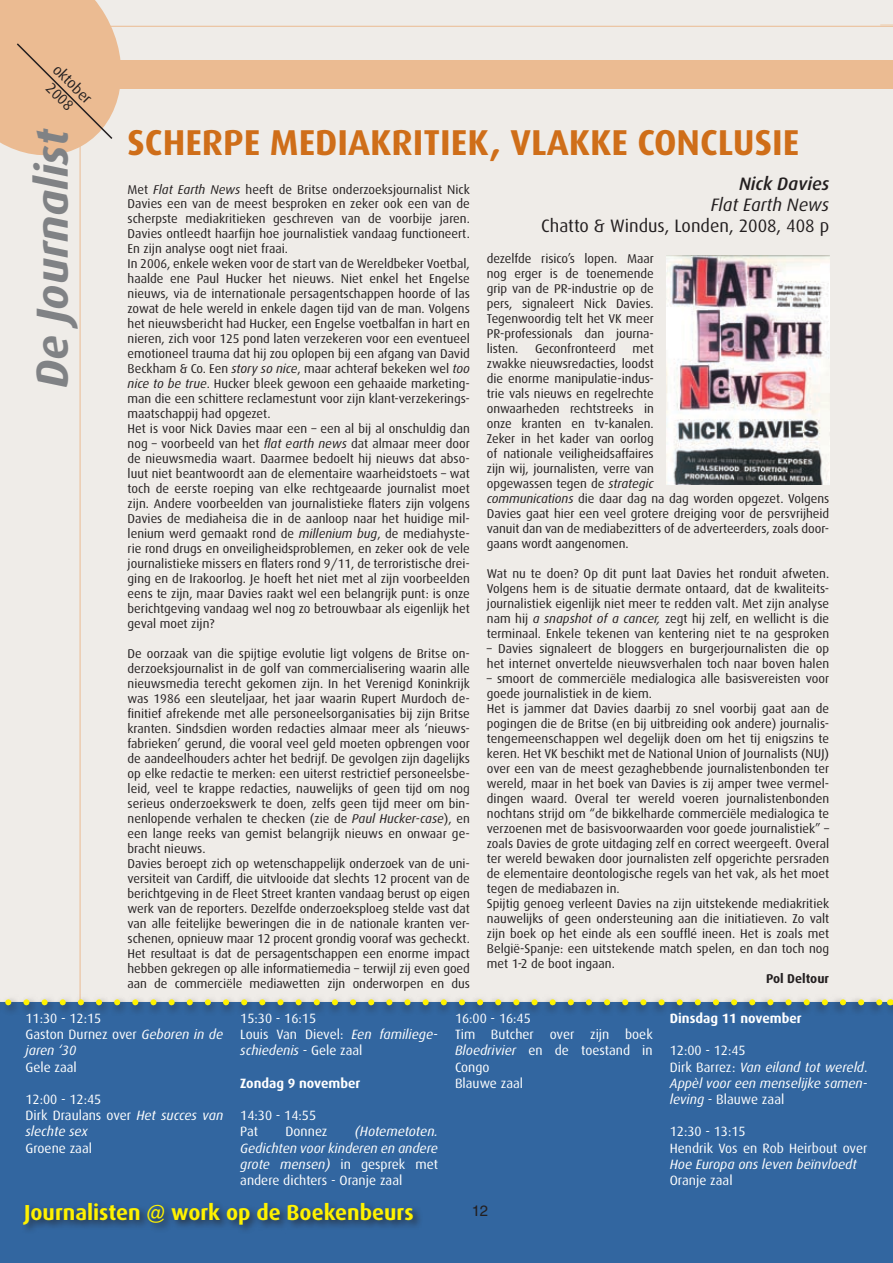
<style>
.page{position:relative;width:893px;height:1263px;background:#efece8}
.page>*{position:absolute;margin:0;border:0;box-sizing:border-box;transform-origin:0 0}
.t1{font:italic 700 45px "Dax";color:#808285}
.t2{font:700 36px "Dax";color:#cf6e19}
.t3{font:700 21.75px "Dax";color:#fff200}
.t4{font:18px "Dax";color:#231f20}
.t5{font:italic 18px "Dax";color:#231f20}
.t6{font:italic 500 18px "Dax";color:#231f20}
.t7{font:15px/18px "Dax";color:#231f20;text-align:center}
.t8{font:15px "Helvetica LT Std";color:#231f20}
.t9{font:13.5px/16.2px "Dax";color:#fff}
.t10{font:italic 13.5px/16.2px "Dax";color:#fff;text-align:justify}
.t11{font:700 13.5px "Dax";color:#fff}
.t12{font:12.75px/15px "Dax";color:#231f20}
.t13{font:700 12.75px "Dax";color:#231f20}
.s1{font-style:italic}
.s2{font-style:normal}
</style>
<div class="page">
<div style="left:110px;top:61px;width:783px;height:28px;background:#ebbb92"></div>
<svg style="left:0;top:0;width:133px;height:169px"></svg>
<hr style="left:98px;top:26px;width:795px;height:1px;background:#ebbb92">
<hr style="left:80px;top:144px;width:1px;height:1119px;background:#ebbb92">
<div style="left:0;top:1002px;width:893px;height:261px;background:#3266a0"></div>
<svg style="left:880px;top:25px;width:13px;height:1px"></svg>
<div style="left:20px;top:1199px;width:403px;height:36px;background:#231f20;opacity:.75"></div>
<div style="left:0;top:994px;width:893px;height:21px;background:#231f20;opacity:.75"></div>
<svg style="left:8px;top:999px;width:873px;height:6px"></svg>
<img style="left:666px;top:255px;width:163px;height:229px">
<p class="t7" style="left:62px;top:61px;width:50px;rotate:45deg">oktober<br>2008</p>
<h1 class="t1" style="left:27px;top:388px;width:261px;rotate:-90deg">De Journalist</h1>
<h2 class="t2" style="left:128px;top:122px;width:673px">SCHERPE MEDIAKRITIEK, VLAKKE CONCLUSIE</h2>
<h3 class="t6" style="left:739px;top:174px;width:92px">Nick Davies</h3>
<h3 class="t5" style="left:711px;top:195px;width:120px">Flat Earth News</h3>
<h3 class="t4" style="left:541px;top:216px;width:289px">Chatto &amp; Windus, Londen, 2008, 408 p</h3>
<p class="t12" style="left:128px;top:182px;width:344px">Met <span class="s1">Flat Earth News</span> heeft de Britse onderzoeksjournalist Nick Davies een van de meest besproken en zeker ook een van de scherpste mediakritieken geschreven van de voorbije jaren.<br>Davies ontleedt haarfijn hoe journalistiek vandaag functioneert.<br>En zijn analyse oogt niet fraai.<br>In 2006, enkele weken voor de start van de Wereldbeker Voetbal, haalde ene Paul Hucker het nieuws. Niet enkel het Engelse nieuws, via de internationale persagentschappen hoorde of las zowat de hele wereld in enkele dagen tijd van de man. Volgens het nieuwsbericht had Hucker, een Engelse voetbalfan in hart en nieren, zich voor 125 pond laten verzekeren voor een eventueel emotioneel trauma dat hij zou oplopen bij een afgang van David Beckham &amp; Co. Een <span class="s1">story so nice</span>, maar achteraf bekeken wel <span class="s1">too nice to be true</span>. Hucker bleek gewoon een gehaaide marketing&shy;man die een schittere reclamestunt voor zijn klant-verzekerings&shy;maatschappij had opgezet.<br>Het is voor Nick Davies maar een – een al bij al onschuldig dan nog – voorbeeld van het <span class="s1">flat earth news</span> dat almaar meer door de nieuwsmedia waart. Daarmee bedoelt hij nieuws dat abso&shy;luut niet beantwoordt aan de elementaire waarheidstoets – wat toch de eerste roeping van elke rechtgeaarde journalist moet zijn. Andere voorbeelden van journalistieke flaters zijn volgens Davies de mediaheisa die in de aanloop naar het huidige mil&shy;lenium werd gemaakt rond de <span class="s1">millenium bug</span>, de mediahyste&shy;rie rond drugs en onveiligheidsproblemen, en zeker ook de vele journalistieke missers en flaters rond 9/11, de terroristische drei&shy;ging en de Irakoorlog. Je hoeft het niet met al zijn voorbeelden eens te zijn, maar Davies raakt wel een belangrijk punt: is onze berichtgeving vandaag wel nog zo betrouwbaar als eigenlijk het geval moet zijn?</p>
<p class="t12" style="left:128px;top:647px;width:344px">De oorzaak van die spijtige evolutie ligt volgens de Britse on&shy;derzoeksjournalist in de golf van commercialisering waarin alle nieuwsmedia terecht gekomen zijn. In het Verenigd Koninkrijk was 1986 een sleuteljaar, het jaar waarin Rupert Murdoch de&shy;finitief afrekende met alle personeelsorganisaties bij zijn Britse kranten. Sindsdien worden redacties almaar meer als ‘nieuws&shy;fabrieken’ gerund, die vooral veel geld moeten opbrengen voor de aandeelhouders achter het bedrijf. De gevolgen zijn dagelijks op elke redactie te merken: een uiterst restrictief personeelsbe&shy;leid, veel te krappe redacties, nauwelijks of geen tijd om nog serieus onderzoekswerk te doen, zelfs geen tijd meer om bin&shy;nenlopende verhalen te checken (zie de <span class="s1">Paul Hucker-case</span>), en een lange reeks van gemist belangrijk nieuws en onwaar ge&shy;bracht nieuws.<br>Davies beroept zich op wetenschappelijk onderzoek van de uni&shy;versiteit van Cardiff, die uitvlooide dat slechts 12 procent van de berichtgeving in de Fleet Street kranten vandaag berust op eigen werk van de reporters. Dezelfde onderzoeksploeg stelde vast dat van alle feitelijke beweringen die in de nationale kranten ver&shy;schenen, opnieuw maar 12 procent grondig vooraf was gecheckt.<br>Het resultaat is dat de persagentschappen een enorme impact hebben gekregen op alle informatiemedia – terwijl zij even goed aan de commerciële mediawetten zijn onderworpen en dus</p>
<p class="t12" style="left:487px;top:251px;width:168px;text-align:justify">dezelfde risico’s lopen. Maar nog erger is de toenemende grip van de PR-industrie op de pers, signaleert Nick Davies.<br>Tegenwoordig telt het VK meer PR-professionals dan journa&shy;listen.</p>
<p class="t12" style="left:535px;top:341px;width:82px">Geconfronteerd</p>
<p class="t12" style="left:487px;top:341px;width:344px;text-indent:146px">met<br>zwakke nieuwsredacties, loodst<br>die enorme manipulatie-indus-<br>trie vals nieuws en regelrechte<br>onwaarheden rechtstreeks in<br>onze kranten en tv-kanalen.<br>Zeker in het kader van oorlog<br>of nationale veiligheidsaffaires<br>zijn wij, journalisten, verre van<br>opgewassen tegen de <span class="s1">strategic<br>communications</span> die daar dag na dag worden opgezet. Volgens Davies gaat hier een veel grotere dreiging voor de persvrijheid vanuit dan van de mediabezitters of de adverteerders, zoals door&shy;gaans wordt aangenomen.</p>
<p class="t12" style="left:487px;top:566px;width:344px;text-align:justify">Wat nu te doen? Op dit punt laat Davies het ronduit afweten.<br>Volgens hem is de situatie dermate ontaard, dat de kwaliteits&shy;journalistiek eigenlijk niet meer te redden valt. Met zijn analyse nam hij <span class="s1">a snapshot of a cancer,</span> zegt hij zelf, en wellicht is die terminaal. Enkele tekenen van kentering niet te na gesproken</p>
<p class="t12" style="left:487px;top:641px;width:344px">– Davies signaleert de bloggers en burgerjournalisten die op het internet onvertelde nieuwsverhalen toch naar boven halen</p>
<p class="t12" style="left:487px;top:671px;width:344px">– smoort de commerciële medialogica alle basisvereisten voor goede journalistiek in de kiem.<br>Het is jammer dat Davies daarbij zo snel voorbij gaat aan de pogingen die de Britse (en bij uitbreiding ook andere) journalis&shy;tengemeenschappen wel degelijk doen om het tij enigszins te keren. Het VK beschikt met de National Union of Journalists (NUJ) over een van de meest gezaghebbende journalistenbonden ter wereld, maar in het boek van Davies is zij amper twee vermel&shy;dingen waard. Overal ter wereld voeren journalistenbonden nochtans strijd om “de bikkelharde commerciële medialogica te verzoenen met de basisvoorwaarden voor goede journalistiek” – zoals Davies de grote uitdaging zelf en correct weergeeft. Overal ter wereld bewaken door journalisten zelf opgerichte persraden de elementaire deontologische regels van het vak, als het moet tegen de mediabazen in.<br>Spijtig genoeg verleent Davies na zijn uitstekende mediakritiek nauwelijks of geen ondersteuning aan die initiatieven. Zo valt zijn boek op het einde als een soufflé ineen. Het is zoals met België-Spanje: een uitstekende match spelen, en dan toch nog met 1-2 de boot ingaan.</p>
<p class="t13" style="left:766px;top:971px;width:65px">Pol Deltour</p>
<p class="t9" style="left:26px;top:1010px;width:199px">11:30 - 12:15<br>Gaston Durnez over <span class="s1">Geboren in de jaren ‘30</span></p>
<p class="t9" style="left:26px;top:1059px;width:53px">Gele zaal</p>
<p class="t9" style="left:26px;top:1091px;width:199px">12:00 - 12:45<br>Dirk Draulans over <span class="s1">Het succes van slechte sex</span></p>
<p class="t9" style="left:26px;top:1140px;width:68px">Groene zaal</p>
<p class="t9" style="left:240px;top:1010px;width:199px">15:30 - 16:15<br>Louis Van Dievel: <span class="s1">Een familiege&shy;schiedenis</span> - Gele zaal</p>
<p class="t11" style="left:240px;top:1075px;width:122px">Zondag 9 november</p>
<p class="t9" style="left:240px;top:1107px;width:77px">14:30 - 14:55<br>Pat</p>
<p class="t10" style="left:240px;top:1124px;width:199px;text-indent:115px">(Hotemetoten.<br>Gedichten voor kinderen en andere grote mensen) <span class="s2">in gesprek met andere dichters - Oranje zaal</span></p>
<p class="t9" style="left:286px;top:1124px;width:43px">Donnez</p>
<p class="t9" style="left:455px;top:1010px;width:199px">16:00 - 16:45<br>Tim Butcher over zijn boek<br><span class="s1">Bloedrivier</span> en de toestand in<br>Congo<br>Blauwe zaal</p>
<p class="t11" style="left:670px;top:1011px;width:134px">Dinsdag 11 november</p>
<p class="t10" style="left:670px;top:1043px;width:199px;text-align:left"><span class="s2">12:00 - 12:45<br>Dirk Barrez:</span> Van eiland tot wereld<span class="s2">.<br></span>Appèl voor een menselijke samen&shy;leving <span class="s2">- Blauwe zaal</span></p>
<p class="t9" style="left:670px;top:1124px;width:199px">12:30 - 13:15<br>Hendrik Vos en Rob Heirbout over</p>
<p class="t10" style="left:670px;top:1156px;width:189px">Hoe Europa ons leven beïnvloedt</p>
<p class="t9" style="left:670px;top:1172px;width:64px">Oranje zaal</p>
<h3 class="t3" style="left:24px;top:1200px;width:391px">Journalisten @ work op de Boekenbeurs</h3>
<p class="t8" style="left:472px;top:1202px;width:18px">12</p>
</div>
